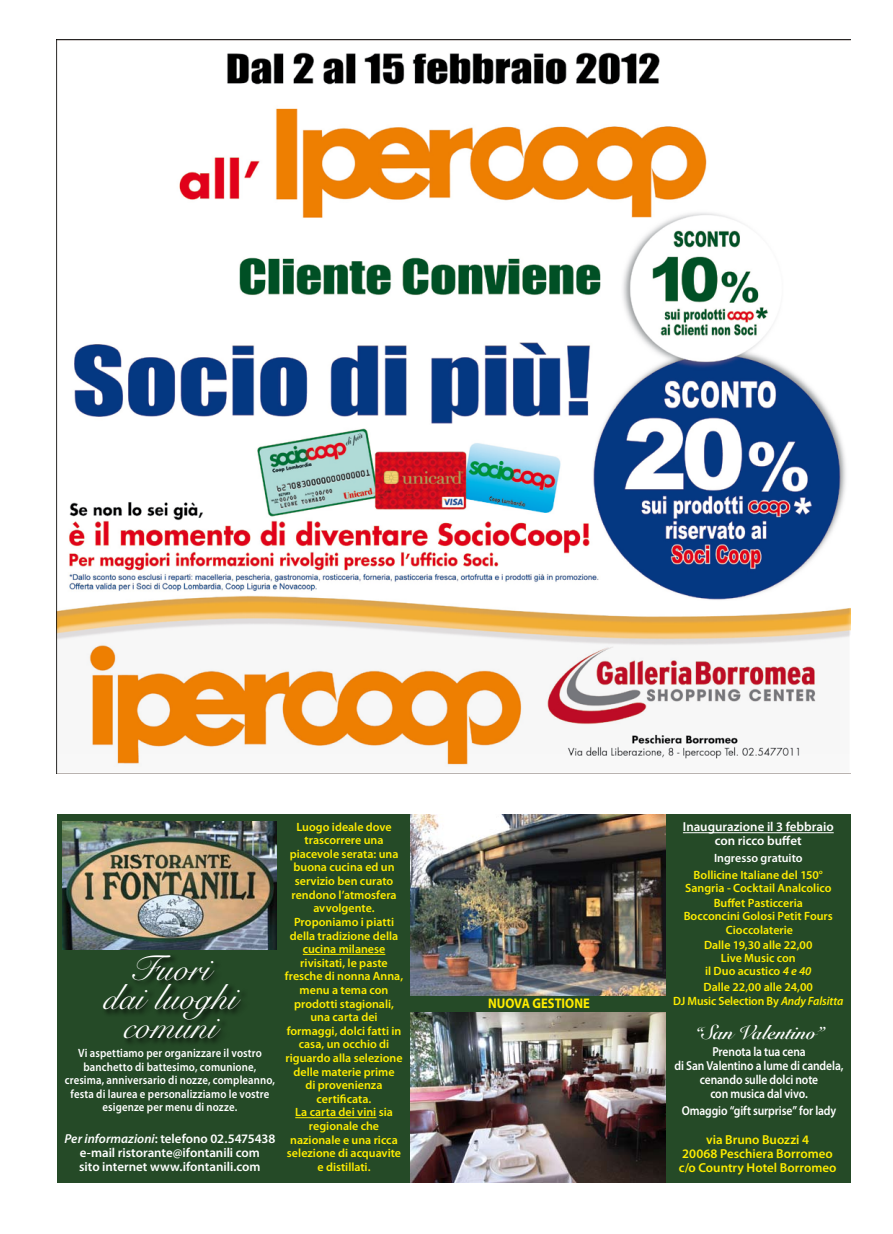
<style>
.page{position:relative;width:893px;height:1234px;background:#fff}
.page>*{position:absolute;margin:0;border:0;box-sizing:border-box;transform-origin:0 0}
.t1{font:36px/29px "Snell Roundhand LT Std Scr";letter-spacing:.005em;color:#fff;text-align:center}
.t2{font:20px "Snell Roundhand LT Std Bd Scr";color:#fff}
.t3{font:700 14px "Myriad Pro";letter-spacing:.005em;color:#ffed00;scale:.9 1}
.t4{font:600 13px/14px "Myriad Pro";letter-spacing:-.005em;color:#fff;text-align:center}
.t5{font:600 13px/14px "Myriad Pro";letter-spacing:-.005em;color:#fff;text-align:center;scale:.89 1}
.t6{font:600 13px/14px "Myriad Pro";color:#ffed00;text-align:center}
.t7{font:600 12px/13.6px "Myriad Pro";color:#ffed00;text-align:center}
.t8{font:600 12px/13.5px "Myriad Pro";letter-spacing:.01em;color:#fff;text-align:center;scale:.9 1}
.t9{font:600 12px "Myriad Pro";letter-spacing:.01em;color:#fff}
.s1{font-style:italic}
</style>
<div class="page">
<img style="left:57px;top:40px;width:793px;height:733px">
<div style="left:57px;top:814px;width:793px;height:368px;background:#254a27"></div>
<img style="left:63px;top:821px;width:214px;height:128px">
<img style="left:410px;top:814px;width:255px;height:181px">
<img style="left:411px;top:1012px;width:255px;height:170px">
<svg style="left:105px;top:954px;width:229px;height:89px"></svg>
<hr style="left:303px;top:953px;width:82px;height:1px;background:#ffed00">
<hr style="left:295px;top:1117px;width:81px;height:1px;background:#ffed00">
<hr style="left:683px;top:832px;width:151px;height:1px;background:#fff">
<p class="t7" style="left:285px;top:819px;width:120px">Luogo ideale dove trascorrere una piacevole serata: una buona cucina ed un servizio ben curato rendono l’atmosfera avvolgente.<br>Proponiamo i piatti della tradizione della cucina milanese rivisitati, le paste fresche di nonna Anna, menu a tema con prodotti stagionali, una carta dei formaggi, dolci fatti in casa, un occhio di riguardo alla selezione delle materie prime<br>di provenienza certificata.<br>La carta dei vini sia regionale che nazionale e una ricca selezione di acquavite e distillati.</p>
<p class="t4" style="left:683px;top:820px;width:152px">Inaugurazione il 3 febbraio con ricco buffet</p>
<p class="t9" style="left:714px;top:851px;width:90px">Ingresso gratuito</p>
<p class="t7" style="left:685px;top:868px;width:148px;line-height:13px">Bollicine Italiane del 150°<br>Sangria - Cocktail Analcolico</p>
<p class="t7" style="left:684px;top:896px;width:151px;line-height:13px">Buffet Pasticceria<br>Bocconcini Golosi Petit Fours<br>Cioccolaterie</p>
<p class="t7" style="left:704px;top:938px;width:110px;line-height:13px">Dalle 19,30 alle 22,00<br>Live Music con<br>il Duo acustico <span class="s1">4 e 40</span></p>
<p class="t7" style="left:673px;top:980px;width:172px">Dalle 22,00 alle 24,00<br>DJ Music Selection By <span class="s1">Andy Falsitta</span></p>
<h1 class="t1" style="left:104px;top:954px;width:134px">Fuori<br>dai luoghi comuni</h1>
<p class="t3" style="left:488px;top:995px;width:115px">NUOVA GESTIONE</p>
<h2 class="t2" style="left:695px;top:1019px;width:130px">“San Valentino”</h2>
<p class="t5" style="left:674px;top:1044px;width:191px">Prenota la tua cena<br>di San Valentino a lume di candela, cenando sulle dolci note<br>con musica dal vivo.</p>
<p class="t5" style="left:682px;top:1103px;width:175px">Omaggio “gift surprise” for lady</p>
<p class="t8" style="left:65px;top:1046px;width:235px">Vi aspettiamo per organizzare il vostro banchetto di battesimo, comunione, cresima, anniversario di nozze, compleanno, festa di laurea e personalizziamo le vostre esigenze per menu di nozze.</p>
<p class="t4" style="left:65px;top:1131px;width:212px"><span class="s1">Per informazioni</span>: telefono 02.5475438 e-mail ristorante@ifontanili com<br>sito internet www.ifontanili.com</p>
<p class="t6" style="left:679px;top:1132px;width:159px">via Bruno Buozzi 4<br>20068 Peschiera Borromeo c/o Country Hotel Borromeo</p>
</div>
